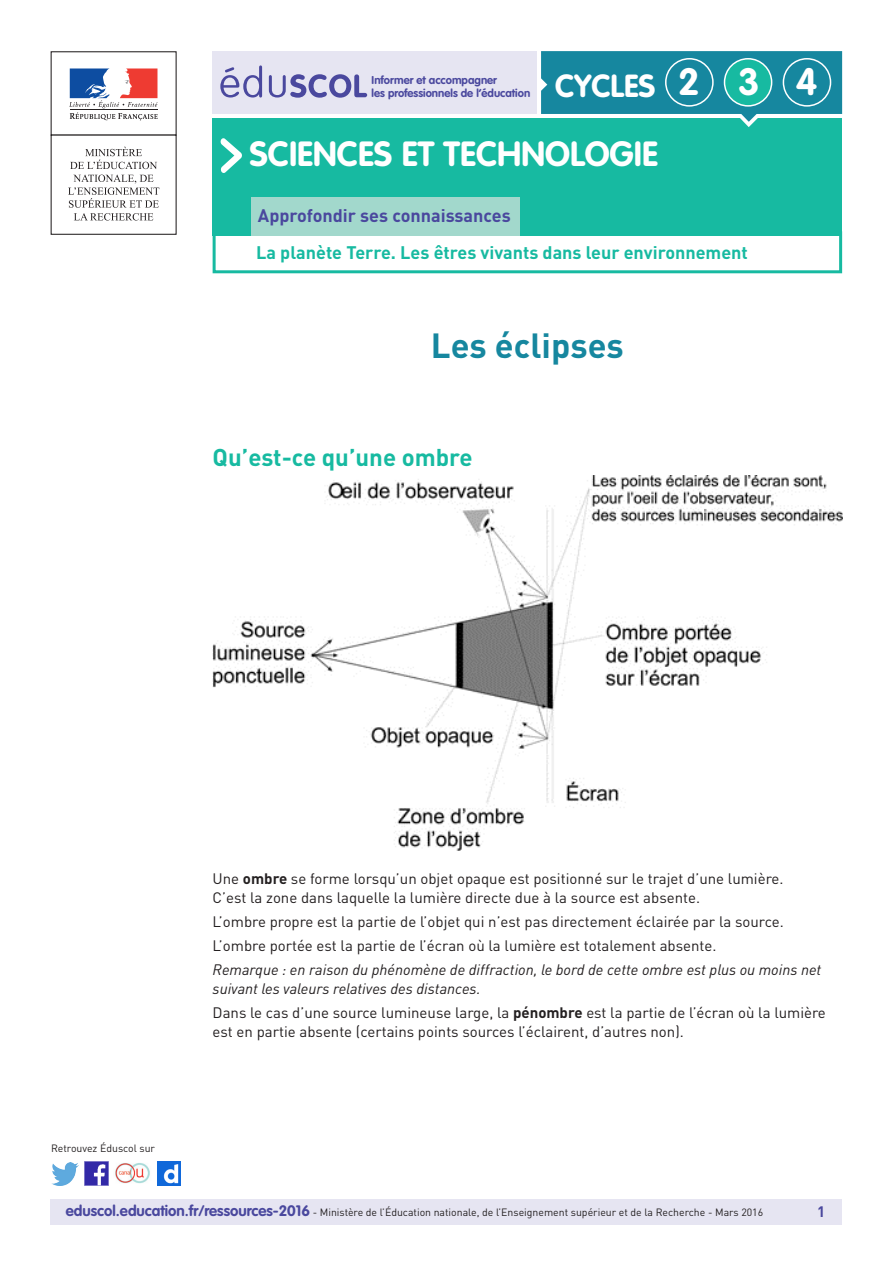
<style>
.page{position:relative;width:893px;height:1263px;background:#fff}
.page>*{position:absolute;margin:0;border:0;box-sizing:border-box;transform-origin:0 0}
.t1{font:700 37.5px "VAG Rounded Std";color:#fff}
._01_Nom_de_la_discip{font:700 34.5px "VAG Rounded Std";color:#fff}
.t2{font:700 34.5px "DIN Pro";color:#16879f}
.t3{font:700 31.5px "VAG Rounded Std";color:#fff}
._03_Titre_de_niveau{font:700 24px "DIN Pro";color:#17baa1}
._03_Sous-catégorie-r{font:700 18px "DIN Pro";color:#17baa1}
.t4{font:700 18px "DIN Pro";color:#4a489e}
._06_Texte_courant{font:15px/19.5px "DIN Pro";color:#231f20}
._06_Texte_courant-2{font:italic 15px/19.5px "DIN Pro";color:#231f20}
.t5{font:700 15px "DIN Pro";color:#4a489e}
.t6{font:700 11.25px/13.5px "VAG Rounded Std";color:#4a489e}
.t7{font:10.5px "DIN Pro";color:#231f20}
.s1{font-weight:700}
.s2{font-family:"VAG Rounded Std";font-weight:700;font-size:15px;color:#4a489e}
</style>
<div class="page">
<div style="left:213px;top:231px;width:629px;height:42px;border:3px solid #17baa1"></div>
<div style="left:213px;top:118px;width:629px;height:118px;background:#17baa1"></div>
<div style="left:251px;top:197px;width:269px;height:39px;background:#a2d8cc"></div>
<svg style="left:220px;top:138px;width:22px;height:35px"></svg>
<div style="left:213px;top:51px;width:324px;height:63px;background:#e6e5f2"></div>
<svg style="left:220px;top:65px;width:147px;height:33px"></svg>
<div style="left:51px;top:51px;width:126px;height:85px;border:1px solid #231f20"></div>
<svg style="left:69px;top:68px;width:89px;height:52px"></svg>
<hr style="left:70px;top:109px;width:87px;height:1px;background:#231f20">
<svg style="left:70px;top:147px;width:87px;height:22px"></svg>
<svg style="left:68px;top:175px;width:91px;height:46px"></svg>
<svg style="left:541px;top:51px;width:301px;height:76px"></svg>
<div style="left:665px;top:58px;width:49px;height:49px;border:2px solid #fff;border-radius:50%"></div>
<div style="left:724px;top:59px;width:48px;height:47px;background:#17baa1;border-radius:50%"></div>
<div style="left:724px;top:58px;width:48px;height:49px;border:2px solid #fff;border-radius:50%"></div>
<div style="left:783px;top:58px;width:48px;height:49px;border:2px solid #fff;border-radius:50%"></div>
<div style="left:50px;top:1199px;width:791px;height:26px;background:#e6e5f2"></div>
<img style="left:85px;top:1162px;width:23px;height:23px">
<img style="left:51px;top:1163px;width:28px;height:22px">
<img style="left:158px;top:1162px;width:22px;height:23px">
<img style="left:115px;top:1163px;width:35px;height:21px">
<img style="left:212px;top:475px;width:630px;height:376px">
<p class="t6" style="left:372px;top:74px;width:160px">Informer et accompagner<br>les professionnels de l’éducation</p>
<p class="t3" style="left:555px;top:67px;width:102px">CYCLES</p>
<p class="t1" style="left:678px;top:60px;width:23px">2</p>
<p class="t1" style="left:738px;top:60px;width:23px">3</p>
<p class="t1" style="left:796px;top:60px;width:23px">4</p>
<p class="_01_Nom_de_la_discip" style="left:249px;top:133px;width:410px">SCIENCES ET TECHNOLOGIE</p>
<p class="t4" style="left:258px;top:204px;width:254px">Approfondir ses connaissances</p>
<p class="_03_Sous-catégorie-r" style="left:256px;top:240px;width:493px">La planète Terre. Les êtres vivants dans leur environnement</p>
<p class="t2" style="left:431px;top:322px;width:194px">Les éclipses</p>
<p class="_03_Titre_de_niveau" style="left:213px;top:441px;width:261px">Qu’est-ce qu’une ombre</p>
<p class="t7" style="left:51px;top:1141px;width:106px">Retrouvez Éduscol sur</p>
<p class="_06_Texte_courant" style="left:213px;top:868px;width:572px">Une <span class="s1">ombre</span> se forme lorsqu’un objet opaque est positionné sur le trajet d’une lumière.<br>C’est la zone dans laquelle la lumière directe due à la source est absente.</p>
<p class="_06_Texte_courant" style="left:213px;top:911px;width:573px">L’ombre propre est la partie de l’objet qui n’est pas directement éclairée par la source.</p>
<p class="_06_Texte_courant" style="left:213px;top:935px;width:505px">L’ombre portée est la partie de l’écran où la lumière est totalement absente.</p>
<p class="_06_Texte_courant-2" style="left:213px;top:959px;width:610px">Remarque : en raison du phénomène de diffraction, le bord de cette ombre est plus ou moins net suivant les valeurs relatives des distances.</p>
<p class="_06_Texte_courant" style="left:213px;top:1002px;width:615px">Dans le cas d’une source lumineuse large, la <span class="s1">pénombre</span> est la partie de l’écran où la lumière est en partie absente (certains points sources l’éclairent, d’autres non).</p>
<p class="t7" style="left:66px;top:1205px;width:699px"><span class="s2">eduscol.education.fr/ressources-2016</span> - Ministère de l’Éducation nationale, de l’Enseignement supérieur et de la Recherche - Mars 2016</p>
<p class="t5" style="left:817px;top:1201px;width:10px">1</p>
</div>
